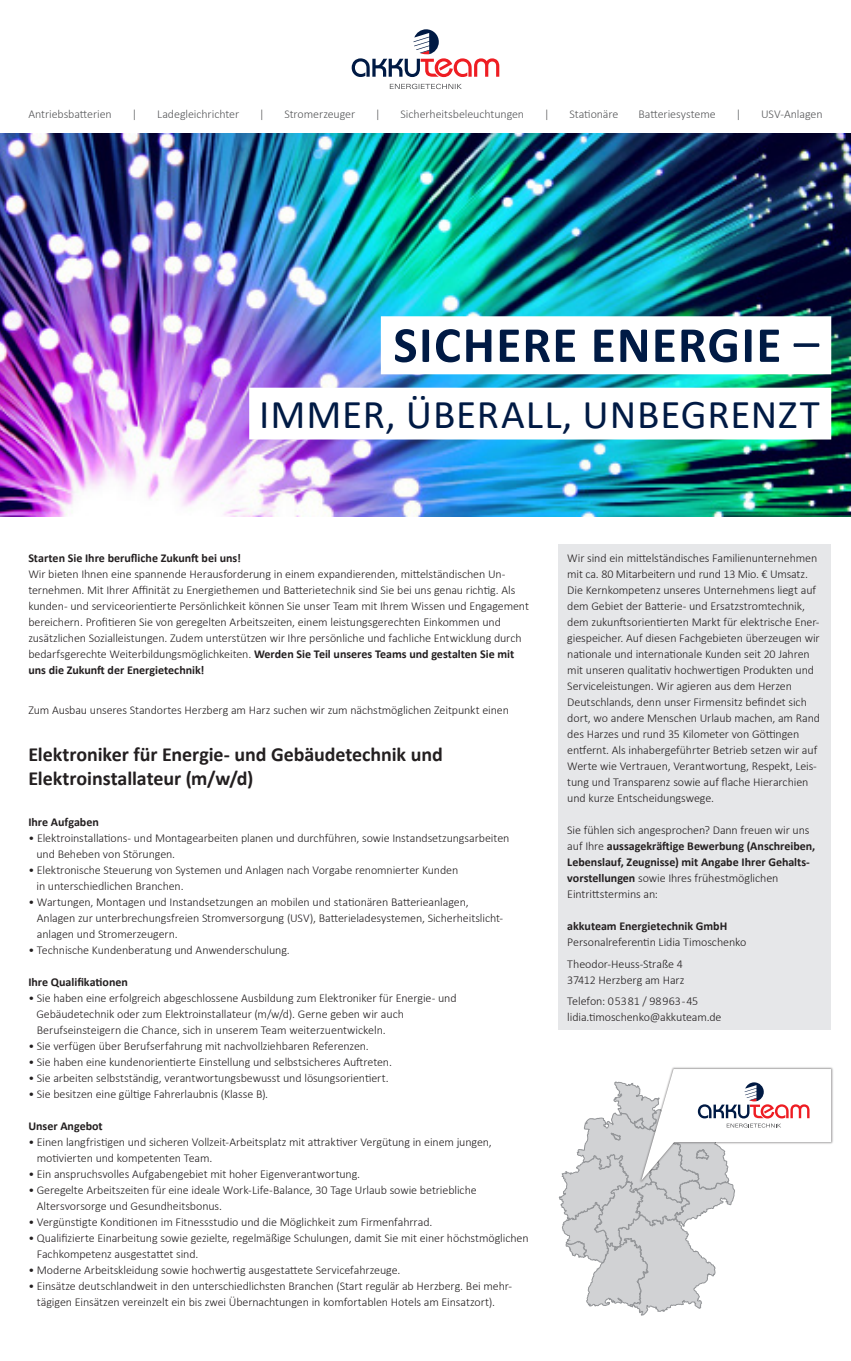
<style>
.page{position:relative;width:851px;height:1361px;background:#fff}
.page>*{position:absolute;margin:0;border:0;box-sizing:border-box;transform-origin:0 0}
.t1{font:700 51px "Calibri";letter-spacing:.025em;color:#001a44}
.t2{font:41px "Calibri";letter-spacing:.02em;color:#001a44}
.t3{font:700 20px "Calibri";letter-spacing:-.005em;color:#231f20}
.t4{font:300 12px/16px "Calibri";letter-spacing:-.01em;color:#231f20}
.t5{font:300 12px "Calibri";letter-spacing:-.01em;color:#57585a}
.t6{font:700 12px "Calibri";letter-spacing:-.005em;color:#231f20}
.s1{font-weight:400}
.s2{font-weight:700}
</style>
<div class="page">
<div style="left:558px;top:544px;width:273px;height:486px;background:#e6e7e9"></div>
<div style="left:639px;top:1066px;width:194px;height:117px;background:#231f20;opacity:.5"></div>
<svg style="left:558px;top:1068px;width:273px;height:248px"></svg>
<svg style="left:351px;top:29px;width:148px;height:48px"></svg>
<svg style="left:390px;top:84px;width:72px;height:5px"></svg>
<img style="left:0;top:133px;width:850px;height:383px">
<div style="left:381px;top:316px;width:450px;height:58px;background:#fff"></div>
<div style="left:249px;top:388px;width:582px;height:51px;background:#fff"></div>
<p class="t5" style="left:28px;top:107px;width:85px">Antriebsbatterien</p>
<p class="t5" style="left:132px;top:107px;width:7px">|</p>
<p class="t5" style="left:157px;top:107px;width:83px">Ladegleichrichter</p>
<p class="t5" style="left:259px;top:107px;width:7px">|</p>
<p class="t5" style="left:284px;top:107px;width:72px">Stromerzeuger</p>
<p class="t5" style="left:375px;top:107px;width:7px">|</p>
<p class="t5" style="left:400px;top:107px;width:125px">Sicherheitsbeleuchtungen</p>
<p class="t5" style="left:544px;top:107px;width:7px">|</p>
<p class="t5" style="left:569px;top:107px;width:50px">Stationäre</p>
<p class="t5" style="left:638px;top:107px;width:79px">Batteriesysteme</p>
<p class="t5" style="left:735px;top:107px;width:7px">|</p>
<p class="t5" style="left:761px;top:107px;width:63px">USV-Anlagen</p>
<p class="t1" style="left:393px;top:309px;width:427px">SICHERE ENERGIE <span class="s1">–</span></p>
<p class="t2" style="left:259px;top:386px;width:562px">IMMER, ÜBERALL, UNBEGRENZT</p>
<p class="t6" style="left:28px;top:549px;width:214px">Starten Sie Ihre berufliche Zukunft bei uns!</p>
<p class="t4" style="left:28px;top:566px;width:502px">Wir bieten Ihnen eine spannende Herausforderung in einem expandierenden, mittelständischen Un&shy;ternehmen. Mit Ihrer Affinität zu Energiethemen und Batterietechnik sind Sie bei uns genau richtig. Als kunden- und serviceorientierte Persönlichkeit können Sie unser Team mit Ihrem Wissen und Engagement bereichern. Profitieren Sie von geregelten Arbeitszeiten, einem leistungsgerechten Einkommen und zusätzlichen Sozialleistungen. Zudem unterstützen wir Ihre persönliche und fachliche Entwicklung durch bedarfsgerechte Weiterbildungsmöglichkeiten. <span class="s2">Werden Sie Teil unseres Teams und gestalten Sie mit uns die Zukunft der Energietechnik!</span></p>
<p class="t4" style="left:28px;top:702px;width:482px">Zum Ausbau unseres Standortes Herzberg am Harz suchen wir zum nächstmöglichen Zeitpunkt einen</p>
<p class="t3" style="left:28px;top:740px;width:416px">Elektroniker für Energie- und Gebäudetechnik und</p>
<p class="t3" style="left:28px;top:764px;width:226px">Elektroinstallateur (m/w/d)</p>
<p class="t6" style="left:28px;top:813px;width:72px">Ihre Aufgaben</p>
<p class="t4" style="left:28px;top:830px;width:482px">• Elektroinstallations- und Montagearbeiten planen und durchführen, sowie Instandsetzungsarbeiten</p>
<p class="t4" style="left:36px;top:846px;width:140px">und Beheben von Störungen.</p>
<p class="t4" style="left:28px;top:862px;width:431px">• Elektronische Steuerung von Systemen und Anlagen nach Vorgabe renomnierter Kunden</p>
<p class="t4" style="left:36px;top:878px;width:149px">in unterschiedlichen Branchen.</p>
<p class="t4" style="left:37px;top:894px;width:468px;text-indent:-9px">• Wartungen, Montagen und Instandsetzungen an mobilen und stationären Batterieanlagen,<br>Anlagen zur unterbrechungsfreien Stromversorgung (USV), Batterieladesystemen, Sicherheitslicht&shy;anlagen und Stromerzeugern.</p>
<p class="t4" style="left:28px;top:942px;width:263px">• Technische Kundenberatung und Anwenderschulung.</p>
<p class="t6" style="left:28px;top:973px;width:101px">Ihre Qualifikationen</p>
<p class="t4" style="left:28px;top:990px;width:429px">• Sie haben eine erfolgreich abgeschlossene Ausbildung zum Elektroniker für Energie- und</p>
<p class="t4" style="left:36px;top:1006px;width:369px">Gebäudetechnik oder zum Elektroinstallateur (m/w/d). Gerne geben wir auch<br>Berufseinsteigern die Chance, sich in unserem Team weiterzuentwickeln.</p>
<p class="t4" style="left:28px;top:1038px;width:342px">• Sie verfügen über Berufserfahrung mit nachvollziehbaren Referenzen.</p>
<p class="t4" style="left:28px;top:1054px;width:365px">• Sie haben eine kundenorientierte Einstellung und selbstsicheres Auftreten.</p>
<p class="t4" style="left:28px;top:1070px;width:362px">• Sie arbeiten selbstständig, verantwortungsbewusst und lösungsorientiert.</p>
<p class="t4" style="left:28px;top:1086px;width:241px">• Sie besitzen eine gültige Fahrerlaubnis (Klasse B).</p>
<p class="t6" style="left:28px;top:1117px;width:76px">Unser Angebot</p>
<p class="t4" style="left:37px;top:1134px;width:456px;text-indent:-9px">• Einen langfristigen und sicheren Vollzeit-Arbeitsplatz mit attraktiver Vergütung in einem jungen, motivierten und kompetenten Team.</p>
<p class="t4" style="left:28px;top:1166px;width:333px">• Ein anspruchsvolles Aufgabengebiet mit hoher Eigenverantwortung.</p>
<p class="t4" style="left:37px;top:1182px;width:441px;text-indent:-9px">• Geregelte Arbeitszeiten für eine ideale Work-Life-Balance, 30 Tage Urlaub sowie betriebliche<br>Altersvorsorge und Gesundheitsbonus.</p>
<p class="t4" style="left:28px;top:1214px;width:405px">• Vergünstigte Konditionen im Fitnessstudio und die Möglichkeit zum Firmenfahrrad.</p>
<p class="t4" style="left:37px;top:1230px;width:493px;text-indent:-9px">• Qualifizierte Einarbeitung sowie gezielte, regelmäßige Schulungen, damit Sie mit einer höchstmöglichen<br>Fachkompetenz ausgestattet sind.</p>
<p class="t4" style="left:28px;top:1262px;width:373px">• Moderne Arbeitskleidung sowie hochwertig ausgestattete Servicefahrzeuge.</p>
<p class="t4" style="left:37px;top:1278px;width:476px;text-indent:-9px">• Einsätze deutschlandweit in den unterschiedlichsten Branchen (Start regulär ab Herzberg. Bei mehr&shy;tägigen Einsätzen vereinzelt ein bis zwei Übernachtungen in komfortablen Hotels am Einsatzort).</p>
<p class="t4" style="left:567px;top:550px;width:254px">Wir sind ein mittelständisches Familienunternehmen mit ca. 80 Mitarbeitern und rund 13 Mio. € Umsatz.<br>Die Kernkompetenz unseres Unternehmens liegt auf dem Gebiet der Batterie- und Ersatzstromtechnik, dem zukunftsorientierten Markt für elektrische Ener&shy;giespeicher. Auf diesen Fachgebieten überzeugen wir nationale und internationale Kunden seit 20 Jahren mit unseren qualitativ hochwertigen Produkten und Serviceleistungen. Wir agieren aus dem Herzen Deutschlands, denn unser Firmensitz befindet sich dort, wo andere Menschen Urlaub machen, am Rand des Harzes und rund 35 Kilometer von Göttingen entfernt. Als inhabergeführter Betrieb setzen wir auf Werte wie Vertrauen, Verantwortung, Respekt, Leis&shy;tung und Transparenz sowie auf flache Hierarchien und kurze Entscheidungswege.</p>
<p class="t4" style="left:567px;top:822px;width:249px">Sie fühlen sich angesprochen? Dann freuen wir uns auf Ihre <span class="s2">aussagekräftige Bewerbung (Anschreiben, Lebenslauf, Zeugnisse) mit Angabe Ihrer Gehalts&shy;vorstellungen</span> sowie Ihres frühestmöglichen Eintrittstermins an:</p>
<p class="t6" style="left:567px;top:917px;width:161px">akkuteam Energietechnik GmbH</p>
<p class="t4" style="left:567px;top:934px;width:180px">Personalreferentin Lidia Timoschenko</p>
<p class="t4" style="left:567px;top:955px;width:117px">Theodor-Heuss-Straße 4</p>
<p class="t4" style="left:567px;top:971px;width:119px">37412 Herzberg am Harz</p>
<p class="t4" style="left:567px;top:993px;width:132px">Telefon: 0 53 81 / 98 963 - 45</p>
<p class="t4" style="left:567px;top:1009px;width:156px">lidia.timoschenko@akkuteam.de</p>
</div>
